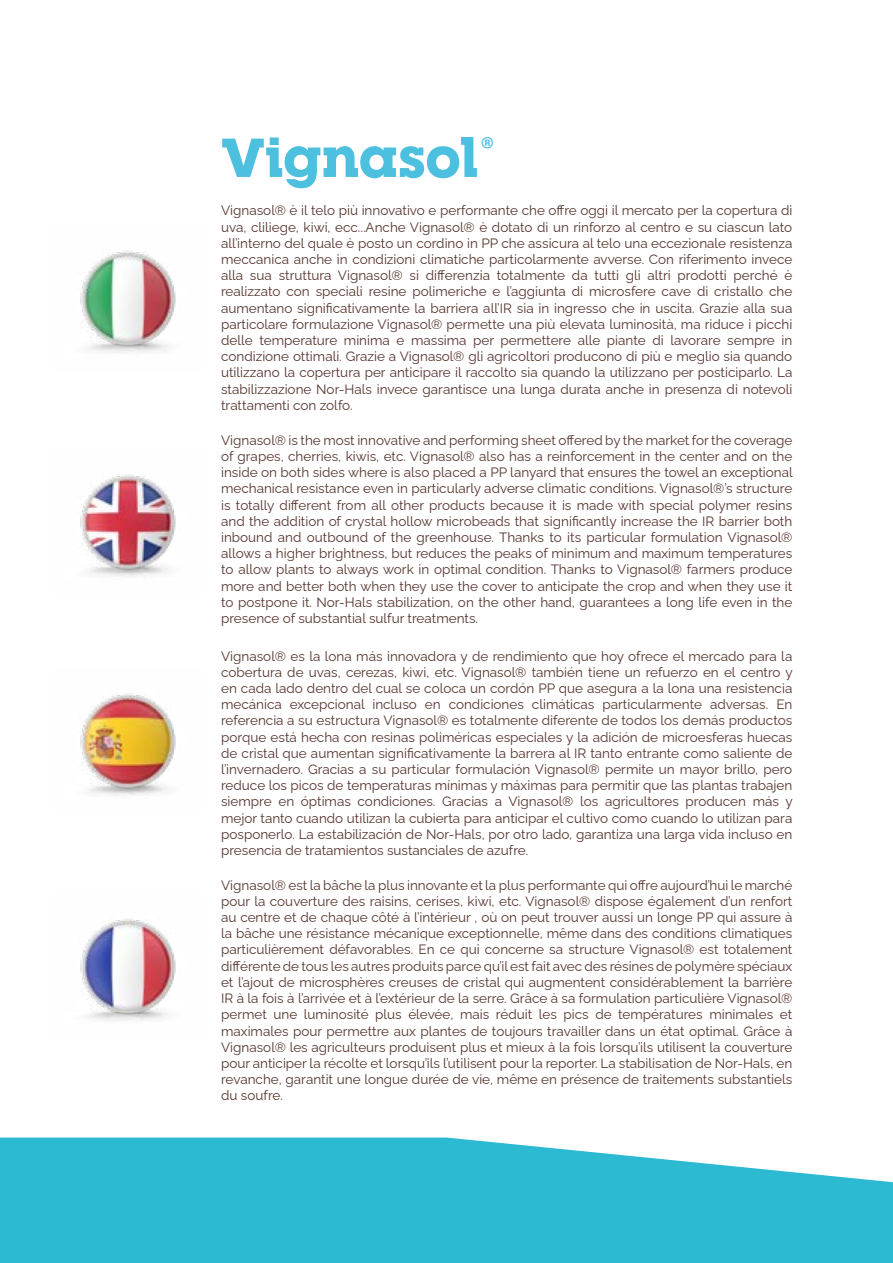
<style>
.page{position:relative;width:893px;height:1263px;background:#fff}
.page>*{position:absolute;margin:0;border:0;box-sizing:border-box;transform-origin:0 0}
.t1{font:900 54px "RNS Camelia";letter-spacing:-.01em;color:#4ec0df}
.t2{font:900 15px "RNS Camelia";color:#50c1df}
.t3{font:13.5px/16.2px "Raleway";color:#55342d;text-align:justify}
</style>
<div class="page">
<svg style="left:0;top:1137px;width:893px;height:126px;background:#3fbfd6"></svg>
<img style="left:80px;top:693px;width:96px;height:103px">
<img style="left:80px;top:919px;width:96px;height:102px">
<img style="left:80px;top:474px;width:96px;height:103px">
<img style="left:80px;top:251px;width:96px;height:102px">
<h1 class="t1" style="left:221px;top:123px;width:259px">Vignasol</h1>
<p class="t2" style="left:481px;top:133px;width:13px">®</p>
<p class="t3" style="left:221px;top:201px;width:573px">Vignasol® è il telo più innovativo e performante che offre oggi il mercato per la copertura di uva, cliliege, kiwi, ecc...Anche Vignasol® è dotato di un rinforzo al centro e su ciascun lato all’interno del quale è posto un cordino in PP che assicura al telo una eccezionale resistenza meccanica anche in condizioni climatiche particolarmente avverse. Con riferimento invece alla sua struttura Vignasol® si differenzia totalmente da tutti gli altri prodotti perché è realizzato con speciali resine polimeriche e l’aggiunta di microsfere cave di cristallo che aumentano significativamente la barriera all’IR sia in ingresso che in uscita. Grazie alla sua particolare formulazione Vignasol® permette una più elevata luminosità, ma riduce i picchi delle temperature minima e massima per permettere alle piante di lavorare sempre in condizione ottimali. Grazie a Vignasol® gli agricoltori producono di più e meglio sia quando utilizzano la copertura per anticipare il raccolto sia quando la utilizzano per posticiparlo. La stabilizzazione Nor-Hals invece garantisce una lunga durata anche in presenza di notevoli trattamenti con zolfo.</p>
<p class="t3" style="left:221px;top:430px;width:573px">Vignasol® is the most innovative and performing sheet offered by the market for the coverage of grapes, cherries, kiwis, etc. Vignasol® also has a reinforcement in the center and on the inside on both sides where is also placed a PP lanyard that ensures the towel an exceptional mechanical resistance even in particularly adverse climatic conditions. Vignasol®’s structure is totally different from all other products because it is made with special polymer resins and the addition of crystal hollow microbeads that significantly increase the IR barrier both inbound and outbound of the greenhouse. Thanks to its particular formulation Vignasol® allows a higher brightness, but reduces the peaks of minimum and maximum temperatures to allow plants to always work in optimal condition. Thanks to Vignasol® farmers produce more and better both when they use the cover to anticipate the crop and when they use it to postpone it. Nor-Hals stabilization, on the other hand, guarantees a long life even in the presence of substantial sulfur treatments.</p>
<p class="t3" style="left:221px;top:646px;width:573px">Vignasol® es la lona más innovadora y de rendimiento que hoy ofrece el mercado para la cobertura de uvas, cerezas, kiwi, etc. Vignasol® también tiene un refuerzo en el centro y en cada lado dentro del cual se coloca un cordón PP que asegura a la lona una resistencia mecánica excepcional incluso en condiciones climáticas particularmente adversas. En referencia a su estructura Vignasol® es totalmente diferente de todos los demás productos porque está hecha con resinas poliméricas especiales y la adición de microesferas huecas de cristal que aumentan significativamente la barrera al IR tanto entrante como saliente de l’invernadero. Gracias a su particular formulación Vignasol® permite un mayor brillo, pero reduce los picos de temperaturas mínimas y máximas para permitir que las plantas trabajen siempre en óptimas condiciones. Gracias a Vignasol® los agricultores producen más y mejor tanto cuando utilizan la cubierta para anticipar el cultivo como cuando lo utilizan para posponerlo. La estabilización de Nor-Hals, por otro lado, garantiza una larga vida incluso en presencia de tratamientos sustanciales de azufre.</p>
<p class="t3" style="left:221px;top:875px;width:573px">Vignasol® est la bâche la plus innovante et la plus performante qui offre aujourd’hui le marché pour la couverture des raisins, cerises, kiwi, etc. Vignasol® dispose également d’un renfort au centre et de chaque côté à l’intérieur , où on peut trouver aussi un longe PP qui assure à la bâche une résistance mécanique exceptionnelle, même dans des conditions climatiques particulièrement défavorables. En ce qui concerne sa structure Vignasol® est totalement différente de tous les autres produits parce qu’il est fait avec des résines de polymère spéciaux et l’ajout de microsphères creuses de cristal qui augmentent considérablement la barrière IR à la fois à l’arrivée et à l’extérieur de la serre. Grâce à sa formulation particulière Vignasol® permet une luminosité plus élevée, mais réduit les pics de températures minimales et maximales pour permettre aux plantes de toujours travailler dans un état optimal. Grâce à Vignasol® les agriculteurs produisent plus et mieux à la fois lorsqu’ils utilisent la couverture pour anticiper la récolte et lorsqu’ils l’utilisent pour la reporter. La stabilisation de Nor-Hals, en revanche, garantit une longue durée de vie, même en présence de traitements substantiels du soufre.</p>
</div>
